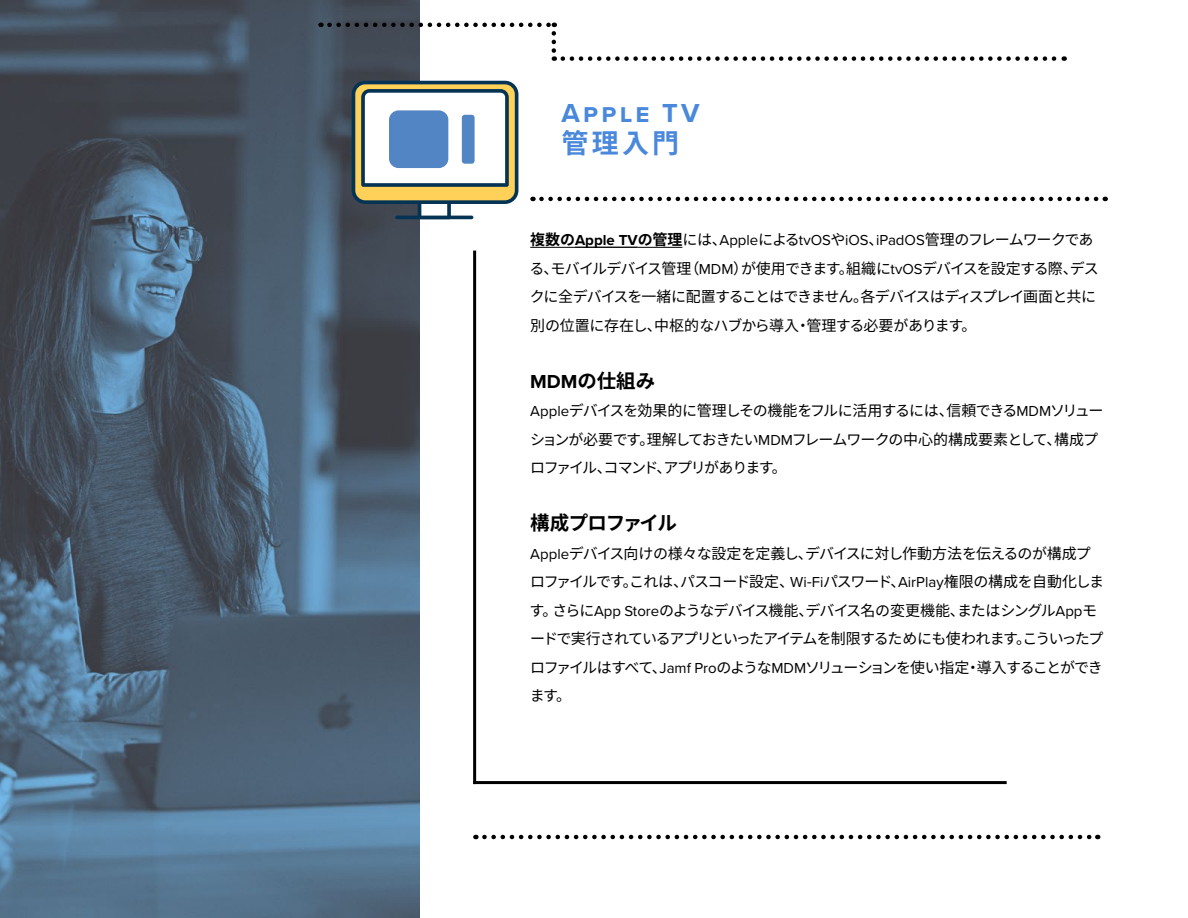
<style>
.page{position:relative;width:1188px;height:918px;background:#fff}
.page>*{position:absolute;margin:0;border:0;box-sizing:border-box;transform-origin:0 0}
.t1{font:700 27px "Proxima Nova";letter-spacing:.12em;color:#4a88db}
.t2{font:700 27px "Noto Sans CJ Kjp";color:#4a88db}
.t3{font:700 19.5px "Noto Sans CJ Kjp";letter-spacing:-.035em;color:#000}
.t4{font:15px/28.5px "Noto Sans CJ Kjp";letter-spacing:-.065em;color:#000}
.s1{font-weight:700}
.s2{font-family:"Proxima Nova";font-weight:700}
.s3{font-family:"Proxima Nova"}
</style>
<div class="page">
<img style="left:0;top:0;width:419px;height:918px">
<hr style="left:530px;top:247px;width:45px;height:1px;background:#000">
<hr style="left:575px;top:247px;width:63px;height:1px;background:#000">
<hr style="left:638px;top:247px;width:44px;height:1px;background:#000">
<svg style="left:541px;top:197px;width:565px;height:4px"></svg>
<svg style="left:329px;top:23px;width:226px;height:4px"></svg>
<svg style="left:552px;top:33px;width:4px;height:28px"></svg>
<svg style="left:563px;top:56px;width:502px;height:5px"></svg>
<svg style="left:352px;top:81px;width:166px;height:138px"></svg>
<div style="left:389px;top:110px;width:59px;height:58px;background:#5285c4;border-radius:9px"></div>
<div style="left:462px;top:115px;width:13px;height:49px;background:#5285c4;border-radius:3px"></div>
<hr style="left:473px;top:251px;width:3px;height:533px;background:#000">
<hr style="left:473px;top:781px;width:534px;height:3px;background:#000">
<svg style="left:484px;top:835px;width:614px;height:4px"></svg>
<h1 class="t1" style="left:562px;top:93px;width:140px">Apple TV</h1>
<h1 class="t2" style="left:562px;top:128px;width:119px">管理入門</h1>
<p class="t4" style="left:530px;top:226px;width:571px"><span class="s1">複数の</span><span class="s2">Apple TV</span><span class="s1">の管理</span>には、<span class="s3">Apple</span>による<span class="s3">tvOS</span>や<span class="s3">iOS</span>、<span class="s3">iPadOS</span>管理のフレームワークである、モバイルデバイス管理（<span class="s3">MDM</span>）が使用できます。組織に<span class="s3">tvOS</span>デバイスを設定する際、デスクに全デバイスを一緒に配置することはできません。各デバイスはディスプレイ画面と共に別の位置に存在し、中枢的なハブから導入・管理する必要があります。</p>
<h2 class="t3" style="left:530px;top:370px;width:127px"><span class="s3">MDM</span>の仕組み</h2>
<p class="t4" style="left:530px;top:397px;width:575px"><span class="s3">Apple</span>デバイスを効果的に管理しその機能をフルに活用するには、信頼できる<span class="s3">MDM</span>ソリューションが必要です。理解しておきたい<span class="s3">MDM</span>フレームワークの中心的構成要素として、構成プロファイル、コマンド、アプリがあります。</p>
<h2 class="t3" style="left:530px;top:512px;width:148px">構成プロファイル</h2>
<p class="t4" style="left:529px;top:539px;width:576px"><span class="s3">Apple</span>デバイス向けの様々な設定を定義し、デバイスに対し作動方法を伝えるのが構成プロファイルです。これは、パスコード設定、<span class="s3">Wi</span>-<span class="s3">Fi</span>パスワード、<span class="s3">AirPlay</span>権限の構成を自動化します。さらに<span class="s3">App Store</span>のようなデバイス機能、デバイス名の変更機能、またはシングル<span class="s3">App</span>モードで実行されているアプリといったアイテムを制限するためにも使われます。こういったプロファイルはすべて、<span class="s3">Jamf Pro</span>のような<span class="s3">MDM</span>ソリューションを使い指定・導入することができます。</p>
</div>
